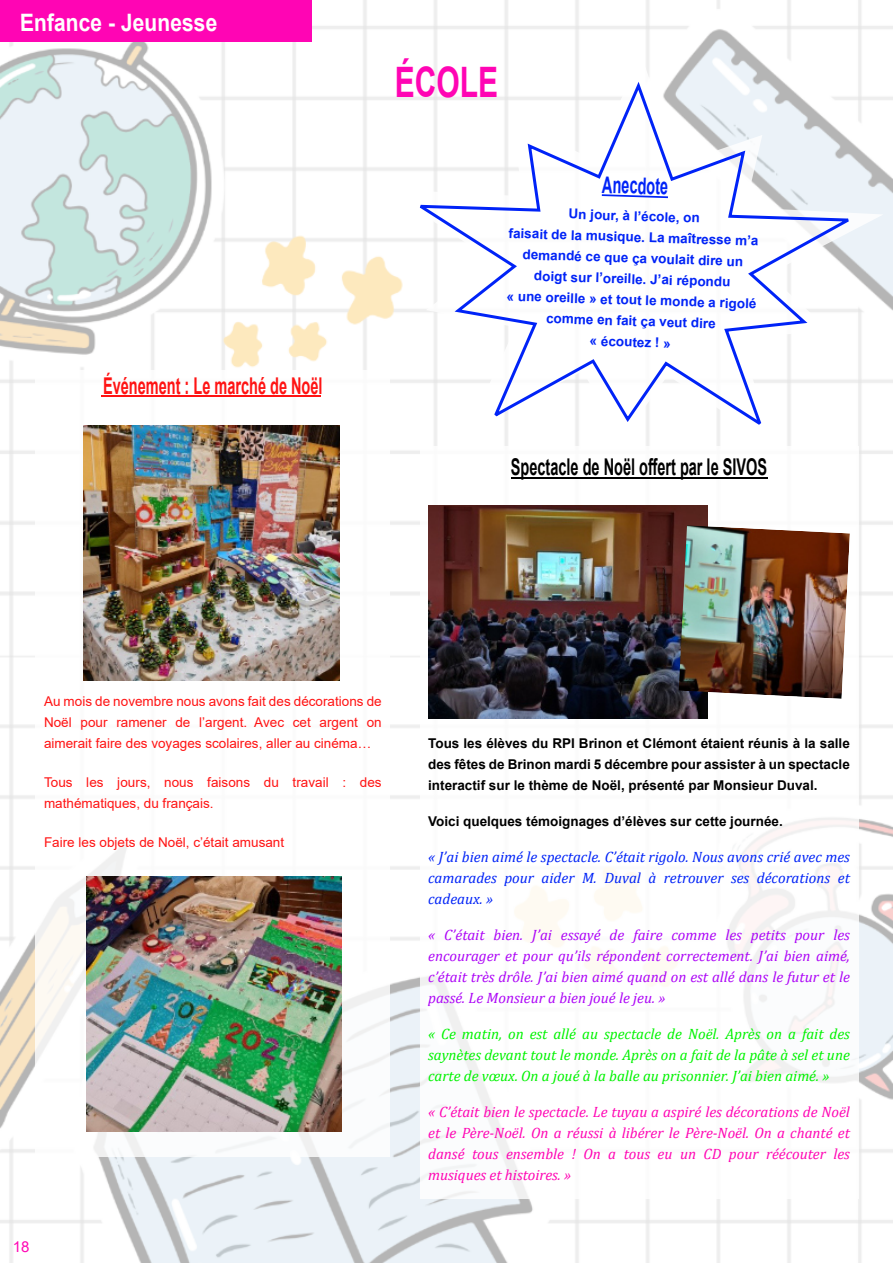
<style>
.page{position:relative;width:893px;height:1263px;background:#fff}
.page>*{position:absolute;margin:0;border:0;box-sizing:border-box;transform-origin:0 0}
.t1{font:700 42px "Arial";color:#ff05b4;scale:.71 1}
.t2{font:700 24px "Arial";color:#fff;scale:.88 1}
.t3{font:700 23.1px "Arial";color:#000;scale:.63 1}
.t4{font:700 23.1px "Arial";color:#ff1313;scale:.63 1}
.t5{font:700 23.1px "Arial";color:#0023f7;scale:.63 1}
.t6{font:italic 15px/21px "Cambria";color:#ad05f7;text-align:justify}
.t7{font:italic 15px/21px "Cambria";color:#ff05b4;text-align:justify}
.t8{font:italic 15px/21px "Cambria";color:#00f300;text-align:justify}
.t9{font:italic 15px/21px "Cambria";color:#0023f7;text-align:justify}
.t10{font:15px "Arial";color:#ff05b4}
.t11{font:13.5px/21px "Arial";color:#ff1313;text-align:justify}
.t12{font:700 13.5px/21px "Arial";color:#000;text-align:justify}
.t13{font:700 13.5px/21px "Arial";color:#0023f7;text-align:center}
</style>
<div class="page">
<img style="left:0;top:0;width:893px;height:1263px">
<svg style="left:384px;top:55px;width:499px;height:392px"></svg>
<div style="left:420px;top:446px;width:439px;height:752px;background:#fff"></div>
<div style="left:35px;top:370px;width:354px;height:787px;background:#fff"></div>
<hr style="left:511px;top:477px;width:256px;height:1px;background:#000">
<img style="left:428px;top:506px;width:279px;height:212px">
<img style="left:679px;top:525px;width:171px;height:174px">
<div style="left:0;top:0;width:312px;height:42px;background:#ff05b4"></div>
<svg style="left:410px;top:82px;width:449px;height:349px"></svg>
<svg style="left:602px;top:194px;width:66px;height:4px"></svg>
<hr style="left:102px;top:395px;width:219px;height:2px;background:#ff1313">
<img style="left:84px;top:425px;width:255px;height:255px">
<img style="left:86px;top:876px;width:255px;height:255px">
<h2 class="t2" style="left:20px;top:13px;width:226px">Enfance - Jeunesse</h2>
<h3 class="t4" style="left:103px;top:377px;width:350px">Événement : Le marché de Noël</h3>
<h1 class="t1" style="left:395px;top:66px;width:147px">ÉCOLE</h1>
<h3 class="t5" style="left:602px;top:176px;width:107px;rotate:2deg">Anecdote</h3>
<p class="t13" style="left:510px;top:202px;width:251px;rotate:2deg">Un jour, à l’école, on<br>faisait de la musique. La maîtresse m’a demandé ce que ça voulait dire un doigt sur l’oreille. J’ai répondu<br>« une oreille » et tout le monde a rigolé comme en fait ça veut dire<br>« écoutez ! »</p>
<h3 class="t3" style="left:511px;top:458px;width:408px">Spectacle de Noël offert par le SIVOS</h3>
<p class="t11" style="left:44px;top:692px;width:339px">Au mois de novembre nous avons fait des décorations de Noël pour ramener de l’argent. Avec cet argent on aimerait faire des voyages scolaires, aller au cinéma…</p>
<p class="t11" style="left:44px;top:773px;width:339px">Tous les jours, nous faisons du travail : des mathématiques, du français.</p>
<p class="t11" style="left:44px;top:833px;width:242px">Faire les objets de Noël, c’était amusant</p>
<p class="t10" style="left:13px;top:1241px;width:18px">18</p>
<p class="t12" style="left:428px;top:734px;width:423px">Tous les élèves du RPI Brinon et Clémont étaient réunis à la salle des fêtes de Brinon mardi 5 décembre pour assister à un spectacle interactif sur le thème de Noël, présenté par Monsieur Duval.</p>
<p class="t12" style="left:428px;top:812px;width:356px">Voici quelques témoignages d’élèves sur cette journée.</p>
<p class="t9" style="left:428px;top:847px;width:423px">« J’ai bien aimé le spectacle. C’était rigolo. Nous avons crié avec mes camarades pour aider M. Duval à retrouver ses décorations et cadeaux. »</p>
<p class="t6" style="left:428px;top:925px;width:423px">« C’était bien. J’ai essayé de faire comme les petits pour les encourager et pour qu’ils répondent correctement. J’ai bien aimé, c’était très drôle. J’ai bien aimé quand on est allé dans le futur et le passé. Le Monsieur a bien joué le jeu. »</p>
<p class="t8" style="left:428px;top:1024px;width:423px">« Ce matin, on est allé au spectacle de Noël. Après on a fait des saynètes devant tout le monde. Après on a fait de la pâte à sel et une carte de vœux. On a joué à la balle au prisonnier. J’ai bien aimé. »</p>
<p class="t7" style="left:428px;top:1102px;width:423px">« C’était bien le spectacle. Le tuyau a aspiré les décorations de Noël et le Père-Noël. On a réussi à libérer le Père-Noël. On a chanté et dansé tous ensemble ! On a tous eu un CD pour réécouter les musiques et histoires. »</p>
</div>
